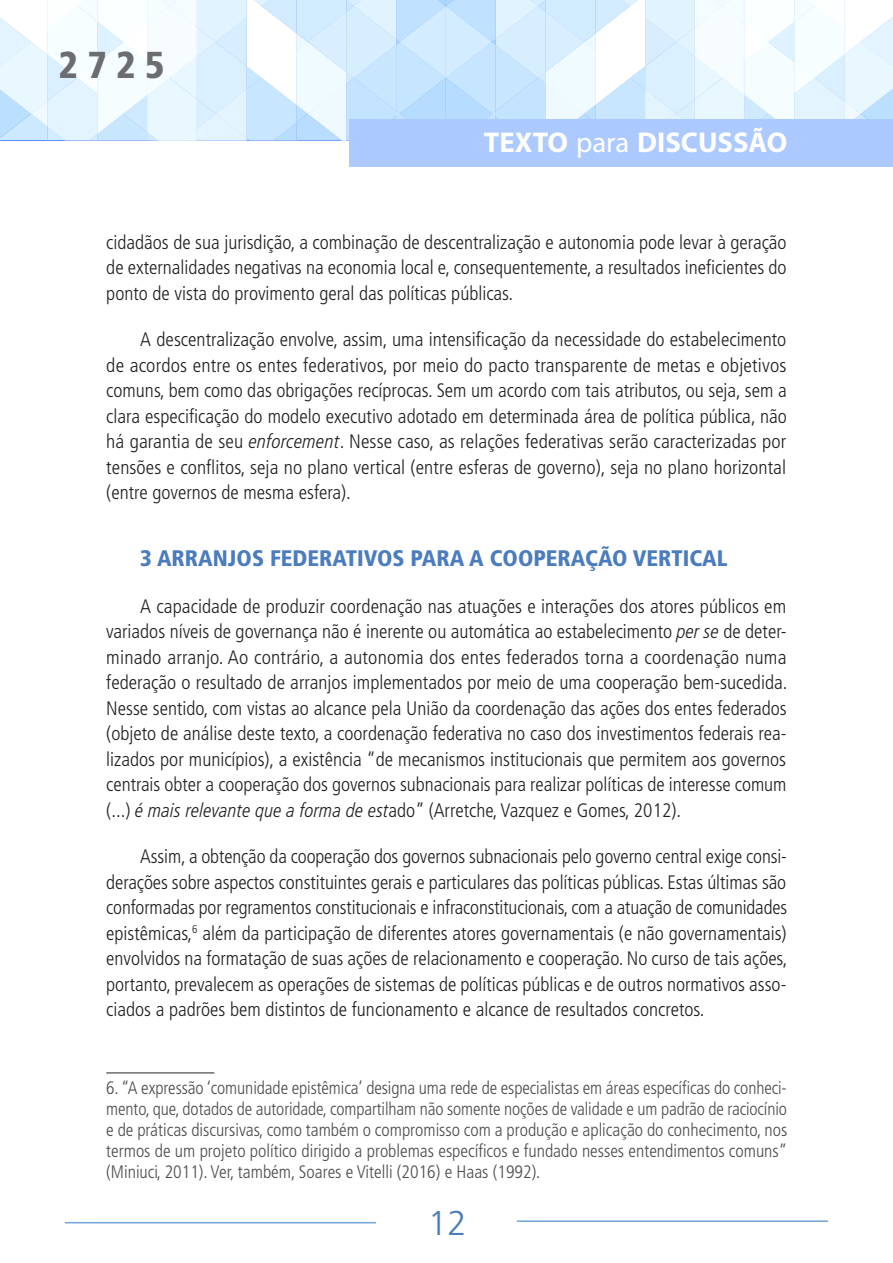
<style>
.page{position:relative;width:893px;height:1263px;background:#fff}
.page>*{position:absolute;margin:0;border:0;box-sizing:border-box;transform-origin:0 0}
.t1{font:900 condensed 37.5px "Frutiger LT Pro";color:#6c6d70}
.t2{font:300 34.5px "Frutiger LT Pro";color:#4b7cbe}
.t3{font:700 28.65px "Myriad Pro";color:#fff}
.titulo_1{font:900 condensed 22.5px "Frutiger LT Pro";color:#4b7cbe}
.texto_corrido{font:300 condensed 19.5px/25.5px "Frutiger LT Pro";color:#231f20;text-align:justify}
.nota_rodape{font:300 condensed 18px/21px "Frutiger LT Pro";color:#4b4c4d;text-align:justify}
.s1{font-weight:400}
.s2{font-style:italic}
</style>
<div class="page">
<svg style="left:0;top:0;width:893px;height:140px"></svg>
<div style="left:349px;top:119px;width:544px;height:48px;background:#accaff"></div>
<hr style="left:517px;top:1220px;width:311px;height:2px;background:#6fa5d9">
<hr style="left:65px;top:1222px;width:311px;height:1px;background:#6fa5d9">
<hr style="left:106px;top:1072px;width:108px;height:1px;background:#231f20">
<h1 class="t1" style="left:58px;top:42px;width:108px">2725</h1>
<h3 class="t3" style="left:484px;top:124px;width:305px">TEXTO <span class="s1">para</span> DISCUSSÃO</h3>
<p class="texto_corrido" style="left:106px;top:229px;width:682px">cidadãos de sua jurisdição, a combinação de descentralização e autonomia pode levar à geração de externalidades negativas na economia local e, consequentemente, a resultados ineficientes do ponto de vista do provimento geral das políticas públicas.</p>
<p class="texto_corrido" style="left:106px;top:327px;width:682px;text-indent:34px">A descentralização envolve, assim, uma intensificação da necessidade do estabelecimento de acordos entre os entes federativos, por meio do pacto transparente de metas e objetivos comuns, bem como das obrigações recíprocas. Sem um acordo com tais atributos, ou seja, sem a clara especificação do modelo executivo adotado em determinada área de política pública, não há garantia de seu <span class="s2">enforcement</span>. Nesse caso, as relações federativas serão caracterizadas por tensões e conflitos, seja no plano vertical (entre esferas de governo), seja no plano horizontal (entre governos de mesma esfera).</p>
<p class="titulo_1" style="left:140px;top:544px;width:589px">3 ARRANJOS FEDERATIVOS PARA A COOPERAÇÃO VERTICAL</p>
<p class="texto_corrido" style="left:106px;top:593px;width:683px;text-indent:34px">A capacidade de produzir coordenação nas atuações e interações dos atores públicos em variados níveis de governança não é inerente ou automática ao estabelecimento <span class="s2">per se</span> de deter&shy;minado arranjo. Ao contrário, a autonomia dos entes federados torna a coordenação numa federação o resultado de arranjos implementados por meio de uma cooperação bem-sucedida.<br>Nesse sentido, com vistas ao alcance pela União da coordenação das ações dos entes federados (objeto de análise deste texto, a coordenação federativa no caso dos investimentos federais rea&shy;lizados por municípios), a existência “de mecanismos institucionais que permitem aos governos centrais obter a cooperação dos governos subnacionais para realizar políticas de interesse comum (...) <span class="s2">é mais relevante que a forma de est</span>ado” (Arretche, Vazquez e Gomes, 2012).</p>
<p class="texto_corrido" style="left:106px;top:844px;width:683px;text-indent:34px">Assim, a obtenção da cooperação dos governos subnacionais pelo governo central exige consi&shy;derações sobre aspectos constituintes gerais e particulares das políticas públicas. Estas últimas são conformadas por regramentos constitucionais e infraconstitucionais, com a atuação de comunidades epistêmicas,<sup>6</sup> além da participação de diferentes atores governamentais (e não governamentais) envolvidos na formatação de suas ações de relacionamento e cooperação. No curso de tais ações, portanto, prevalecem as operações de sistemas de políticas públicas e de outros normativos asso&shy;ciados a padrões bem distintos de funcionamento e alcance de resultados concretos.</p>
<p class="nota_rodape" style="left:106px;top:1077px;width:682px">6. “A expressão ‘comunidade epistêmica’ designa uma rede de especialistas em áreas específicas do conheci&shy;mento, que, dotados de autoridade, compartilham não somente noções de validade e um padrão de raciocínio e de práticas discursivas, como também o compromisso com a produção e aplicação do conhecimento, nos termos de um projeto político dirigido a problemas específicos e fundado nesses entendimentos comuns” (Miniuci, 2011). Ver, também, Soares e Vitelli (2016) e Haas (1992).</p>
<h2 class="t2" style="left:428px;top:1203px;width:40px">12</h2>
</div>
